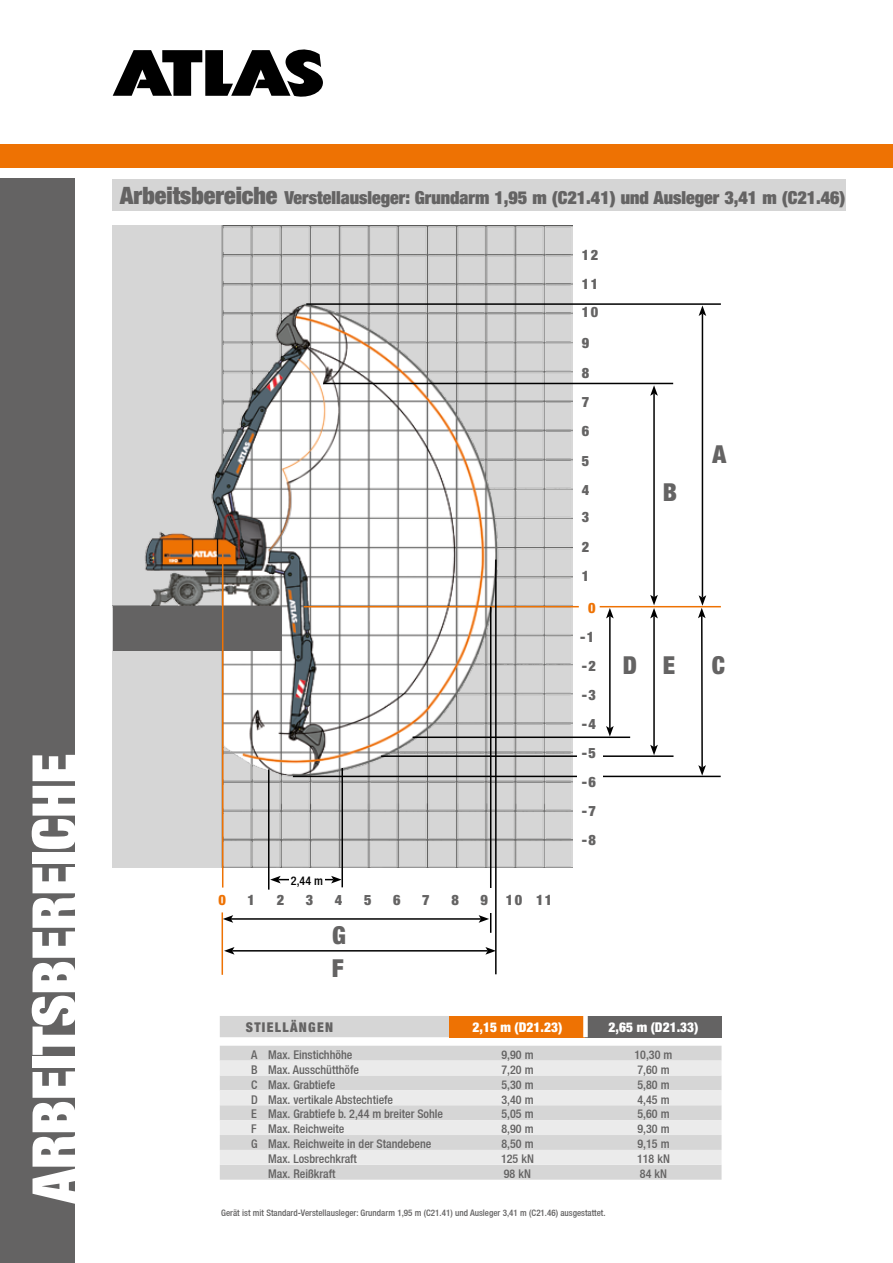
<style>
.page{position:relative;width:893px;height:1263px;background:#fff}
.page>*{position:absolute;margin:0;border:0;box-sizing:border-box;transform-origin:0 0}
.t1{font:900 expanded 60px "Helvetica Neue";color:#fff}
.t2{font:900 condensed 24.75px/33.5px "Helvetica Neue";color:#646363}
.t3{font:900 expanded 18px "Helvetica Neue";color:#646363}
.t4{font:900 condensed 14.4px/29.1px "Helvetica Neue";letter-spacing:.1em;color:#646363;text-align:justify}
.t5{font:900 condensed 14.4px "Helvetica Neue";color:#ee7203}
.t6{font:900 condensed 13.5px "Helvetica Neue";color:#fff}
.t7{font:900 condensed 13.5px "Helvetica Neue";letter-spacing:.1em;color:#646363}
.t8{font:500 condensed 12px "Helvetica Neue LT";color:#646363}
.t9{font:500 condensed 12px "Helvetica Neue LT";color:#000}
.t10{font:500 condensed 9px "Helvetica Neue LT";color:#646363}
.s1{font-size:24px}
</style>
<div class="page">
<img style="left:113px;top:225px;width:460px;height:642px">
<div style="left:113px;top:606px;width:169px;height:44px;background:#646363"></div>
<hr style="left:323px;top:383px;width:350px;height:1px;background:#000">
<hr style="left:304px;top:606px;width:275px;height:1px;background:#ee7203">
<hr style="left:600px;top:606px;width:121px;height:1px;background:#ee7203">
<hr style="left:381px;top:755px;width:292px;height:2px;background:#000">
<hr style="left:413px;top:736px;width:217px;height:2px;background:#000">
<hr style="left:293px;top:776px;width:428px;height:1px;background:#000">
<hr style="left:278px;top:879px;width:55px;height:1px;background:#000">
<svg style="left:270px;top:876px;width:11px;height:7px"></svg>
<svg style="left:331px;top:876px;width:10px;height:7px"></svg>
<hr style="left:232px;top:950px;width:256px;height:1px;background:#000">
<svg style="left:224px;top:947px;width:11px;height:8px"></svg>
<svg style="left:485px;top:947px;width:10px;height:8px"></svg>
<hr style="left:231px;top:918px;width:250px;height:2px;background:#000">
<svg style="left:223px;top:915px;width:10px;height:8px"></svg>
<svg style="left:479px;top:915px;width:10px;height:8px"></svg>
<hr style="left:306px;top:303px;width:415px;height:2px;background:#000">
<hr style="left:702px;top:314px;width:1px;height:284px;background:#000">
<svg style="left:699px;top:305px;width:7px;height:11px"></svg>
<hr style="left:701px;top:616px;width:2px;height:151px;background:#000">
<svg style="left:698px;top:765px;width:8px;height:11px"></svg>
<svg style="left:698px;top:595px;width:8px;height:23px"></svg>
<hr style="left:653px;top:616px;width:2px;height:131px;background:#000">
<svg style="left:650px;top:745px;width:8px;height:10px"></svg>
<hr style="left:609px;top:616px;width:2px;height:112px;background:#000">
<svg style="left:606px;top:726px;width:8px;height:10px"></svg>
<svg style="left:606px;top:608px;width:8px;height:10px"></svg>
<hr style="left:268px;top:769px;width:1px;height:121px;background:#000">
<hr style="left:222px;top:553px;width:1px;height:334px;background:#ee7203">
<hr style="left:222px;top:912px;width:1px;height:63px;background:#ee7203">
<hr style="left:495px;top:560px;width:2px;height:414px;background:#000">
<hr style="left:490px;top:607px;width:1px;height:326px;background:#000">
<hr style="left:341px;top:768px;width:2px;height:119px;background:#000">
<hr style="left:653px;top:393px;width:2px;height:204px;background:#000">
<svg style="left:650px;top:385px;width:8px;height:11px"></svg>
<svg style="left:650px;top:595px;width:8px;height:23px"></svg>
<div style="left:289px;top:872px;width:36px;height:17px;background:#fff"></div>
<div style="left:577px;top:770px;width:25px;height:24px;background:#fff"></div>
<div style="left:475px;top:888px;width:20px;height:24px;background:#fff"></div>
<svg style="left:220px;top:1016px;width:502px;height:164px;fill:#d6d6d6"></svg>
<div style="left:449px;top:1016px;width:136px;height:21px;background:#ee7203"></div>
<div style="left:585px;top:1016px;width:137px;height:21px;background:#646363"></div>
<svg style="left:220px;top:1060px;width:502px;height:105px;background:#e2e2e2"></svg>
<div style="left:583px;top:1016px;width:5px;height:21px;background:#fff"></div>
<div style="left:0;top:179px;width:74px;height:1084px;background:#646363"></div>
<div style="left:113px;top:179px;width:733px;height:31px;background:#d5d5d5"></div>
<div style="left:577px;top:741px;width:25px;height:24px;background:#fff"></div>
<svg style="left:113px;top:49px;width:210px;height:48px"></svg>
<div style="left:0;top:144px;width:893px;height:24px;background:#ee7203"></div>
<h1 class="t1" style="left:16px;top:1203px;width:451px;rotate:-90deg">ARBEITSBEREICHE</h1>
<h3 class="t3" style="left:120px;top:186px;width:727px"><span class="s1">Arbeitsbereiche</span> Verstellausleger: Grundarm 1,95 m (C21.41) und Ausleger 3,41 m (C21.46)</h3>
<p class="t4" style="left:582px;top:240px;width:18px">12</p>
<p class="t4" style="left:582px;top:269px;width:18px">11</p>
<p class="t4" style="left:582px;top:297px;width:18px">10</p>
<p class="t4" style="left:582px;top:328px;width:9px">9</p>
<p class="t4" style="left:582px;top:358px;width:9px">8</p>
<p class="t4" style="left:582px;top:387px;width:9px">7</p>
<p class="t5" style="left:218px;top:891px;width:9px">0</p>
<p class="t9" style="left:291px;top:874px;width:34px">2,44 m</p>
<p class="t4" style="left:480px;top:885px;width:9px">9</p>
<p class="t4" style="left:506px;top:885px;width:18px">10</p>
<p class="t4" style="left:248px;top:885px;width:9px">1</p>
<p class="t4" style="left:277px;top:885px;width:9px">2</p>
<p class="t4" style="left:306px;top:885px;width:9px">3</p>
<p class="t4" style="left:335px;top:885px;width:9px">4</p>
<p class="t4" style="left:364px;top:885px;width:9px">5</p>
<p class="t4" style="left:393px;top:885px;width:9px">6</p>
<p class="t4" style="left:422px;top:885px;width:9px">7</p>
<p class="t4" style="left:451px;top:885px;width:9px">8</p>
<p class="t4" style="left:536px;top:885px;width:18px">11</p>
<h2 class="t2" style="left:332px;top:918px;width:16px">G<br>F</h2>
<p class="t4" style="left:582px;top:416px;width:9px">6</p>
<p class="t4" style="left:582px;top:446px;width:9px">5</p>
<p class="t4" style="left:582px;top:475px;width:9px">4</p>
<p class="t4" style="left:582px;top:502px;width:9px">3</p>
<p class="t4" style="left:582px;top:532px;width:9px">2</p>
<p class="t4" style="left:582px;top:561px;width:9px">1</p>
<p class="t5" style="left:588px;top:599px;width:9px">0</p>
<p class="t4" style="left:580px;top:622px;width:17px">-1 -2 -3 -4</p>
<p class="t4" style="left:582px;top:738px;width:16px">-5</p>
<p class="t4" style="left:582px;top:767px;width:16px">-6</p>
<p class="t4" style="left:582px;top:796px;width:16px">-7 -8</p>
<h2 class="t2" style="left:663px;top:475px;width:16px">B</h2>
<h2 class="t2" style="left:712px;top:437px;width:15px">A</h2>
<h2 class="t2" style="left:623px;top:648px;width:54px">D E</h2>
<h2 class="t2" style="left:712px;top:648px;width:15px">C</h2>
<p class="t7" style="left:246px;top:1019px;width:89px">STIELLÄNGEN</p>
<p class="t6" style="left:472px;top:1019px;width:91px">2,15 m (D21.23)</p>
<p class="t6" style="left:609px;top:1019px;width:91px">2,65 m (D21.33)</p>
<p class="t8" style="left:251px;top:1047px;width:103px">A Max. Einstichhöhe</p>
<p class="t8" style="left:501px;top:1047px;width:34px">9,90 m</p>
<p class="t8" style="left:635px;top:1047px;width:39px">10,30 m</p>
<p class="t8" style="left:251px;top:1062px;width:109px">B Max. Ausschütthöfe</p>
<p class="t8" style="left:501px;top:1062px;width:34px">7,20 m</p>
<p class="t8" style="left:637px;top:1062px;width:34px">7,60 m</p>
<p class="t8" style="left:251px;top:1077px;width:86px">C Max. Grabtiefe</p>
<p class="t8" style="left:501px;top:1077px;width:34px">5,30 m</p>
<p class="t8" style="left:637px;top:1077px;width:34px">5,80 m</p>
<p class="t8" style="left:251px;top:1092px;width:143px">D Max. vertikale Abstechtiefe</p>
<p class="t8" style="left:501px;top:1092px;width:34px">3,40 m</p>
<p class="t8" style="left:637px;top:1092px;width:34px">4,45 m</p>
<p class="t8" style="left:251px;top:1107px;width:193px">E Max. Grabtiefe b. 2,44 m breiter Sohle</p>
<p class="t8" style="left:501px;top:1107px;width:34px">5,05 m</p>
<p class="t8" style="left:637px;top:1107px;width:34px">5,60 m</p>
<p class="t8" style="left:251px;top:1122px;width:95px">F Max. Reichweite</p>
<p class="t8" style="left:501px;top:1122px;width:34px">8,90 m</p>
<p class="t8" style="left:637px;top:1122px;width:34px">9,30 m</p>
<p class="t8" style="left:251px;top:1137px;width:182px">G Max. Reichweite in der Standebene</p>
<p class="t8" style="left:501px;top:1137px;width:34px">8,50 m</p>
<p class="t8" style="left:637px;top:1137px;width:34px">9,15 m</p>
<p class="t8" style="left:268px;top:1151px;width:90px">Max. Losbrechkraft</p>
<p class="t8" style="left:501px;top:1151px;width:34px">125 kN</p>
<p class="t8" style="left:637px;top:1151px;width:34px">118 kN</p>
<p class="t8" style="left:268px;top:1166px;width:69px">Max. Reißkraft</p>
<p class="t8" style="left:504px;top:1166px;width:29px">98 kN</p>
<p class="t8" style="left:640px;top:1166px;width:29px">84 kN</p>
<p class="t10" style="left:221px;top:1207px;width:386px">Gerät ist mit Standard-Verstellausleger: Grundarm 1,95 m (C21.41) und Ausleger 3,41 m (C21.46) ausgestattet.</p>
</div>
